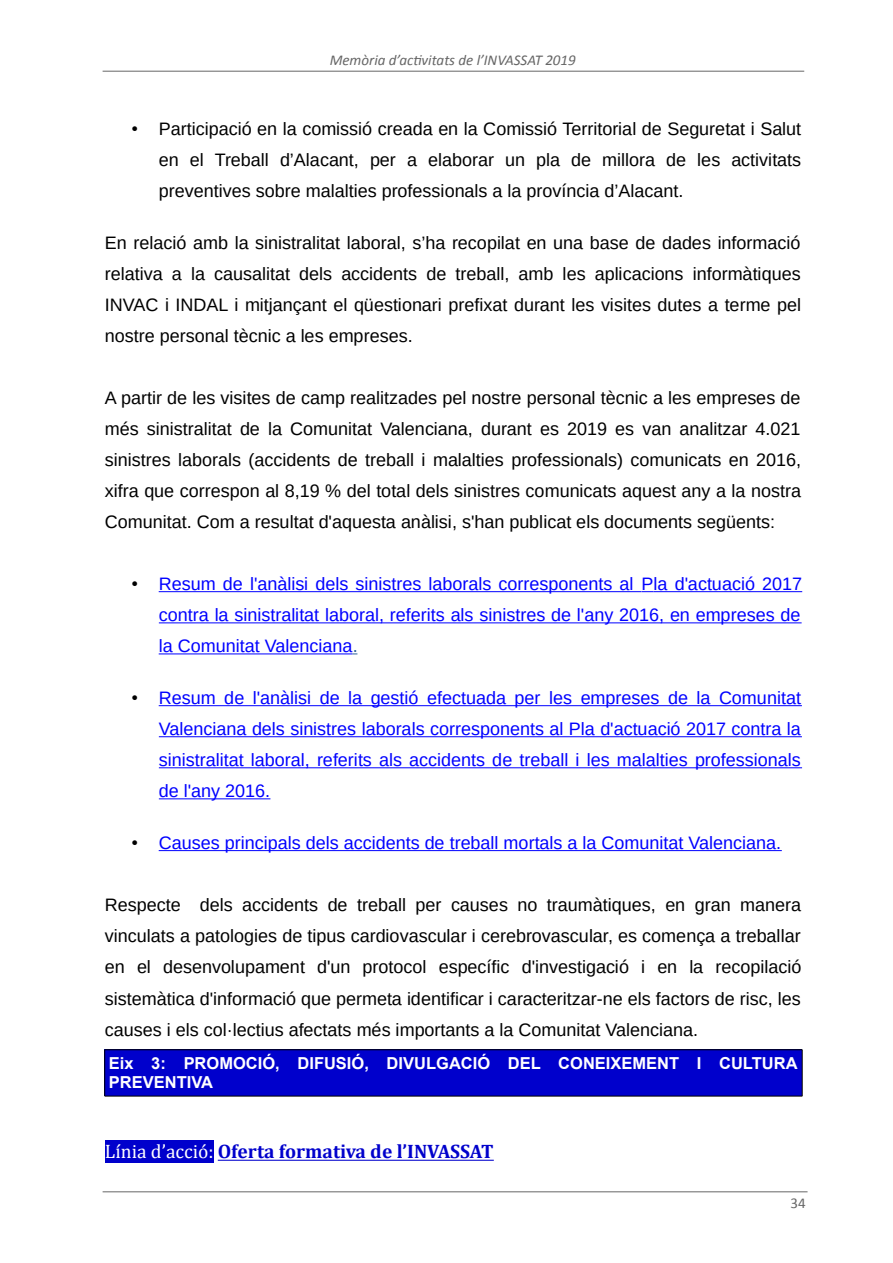
<style>
.page{position:relative;width:893px;height:1263px;background:#fff}
.page>*{position:absolute;margin:0;border:0;box-sizing:border-box;transform-origin:0 0}
.t1{font:700 19.5px "Cambria";color:#00c}
.t2{font:18px/31px "Liberation Sans";color:#000;text-align:justify}
.t3{font:18px/31px "Liberation Sans";color:#00f;text-align:justify}
.t4{font:700 16.5px/19px "Arial";color:#fff}
.t5{font:italic 15px "Calibri";color:#666}
.t6{font:15px "Calibri";color:#666}
.s1{color:#000}
.s2{color:#2a6099}
.s3{font-weight:400;color:#fff}
</style>
<div class="page">
<div style="left:105px;top:1050px;width:697px;height:46px;background:#00c"></div>
<hr style="left:159px;top:591px;width:482px;height:1px;background:#00f">
<svg style="left:641px;top:591px;width:12px;height:1px"></svg>
<hr style="left:653px;top:591px;width:149px;height:1px;background:#00f">
<hr style="left:159px;top:622px;width:643px;height:1px;background:#00f">
<hr style="left:159px;top:653px;width:193px;height:1px;background:#00f">
<hr style="left:159px;top:705px;width:643px;height:1px;background:#00f">
<hr style="left:159px;top:736px;width:643px;height:1px;background:#00f">
<hr style="left:159px;top:767px;width:643px;height:1px;background:#00f">
<hr style="left:159px;top:798px;width:111px;height:1px;background:#00f">
<hr style="left:159px;top:850px;width:623px;height:1px;background:#00f">
<hr style="left:105px;top:1049px;width:697px;height:1px;background:#000">
<hr style="left:105px;top:1096px;width:697px;height:1px;background:#000">
<hr style="left:104px;top:1050px;width:1px;height:46px;background:#000">
<hr style="left:802px;top:1050px;width:1px;height:46px;background:#000">
<div style="left:105px;top:1140px;width:108px;height:23px;background:#00c"></div>
<hr style="left:218px;top:1160px;width:276px;height:1px;background:#00c">
<hr style="left:103px;top:71px;width:701px;height:1px;background:#666">
<hr style="left:103px;top:1191px;width:705px;height:1px;background:#666">
<p class="t5" style="left:330px;top:51px;width:248px">Memòria d’activitats de l’INVASSAT 2019</p>
<p class="t2" style="left:159px;top:113px;width:644px;text-indent:-27px">• Participació en la comissió creada en la Comissió Territorial de Seguretat i Salut en el Treball d’Alacant, per a elaborar un pla de millora de les activitats preventives sobre malalties professionals a la província d’Alacant.</p>
<p class="t2" style="left:105px;top:227px;width:698px">En relació amb la sinistralitat laboral, s’ha recopilat en una base de dades informació relativa a la causalitat dels accidents de treball, amb les aplicacions informàtiques INVAC i INDAL i mitjançant el qüestionari prefixat durant les visites dutes a terme pel nostre personal tècnic a les empreses.</p>
<p class="t2" style="left:105px;top:382px;width:698px">A partir de les visites de camp realitzades pel nostre personal tècnic a les empreses de més sinistralitat de la Comunitat Valenciana, durant es 2019 es van analitzar 4.021 sinistres laborals (accidents de treball i malalties professionals) comunicats en 2016, xifra que correspon al 8,19 % del total dels sinistres comunicats aquest any a la nostra Comunitat. Com a resultat d'aquesta anàlisi, s'han publicat els documents següents:</p>
<p class="t3" style="left:159px;top:568px;width:645px;text-indent:-27px"><span class="s1">•</span> Resum de l'anàlisi dels sinistres laborals corresponents al P la d'actuació 2017 contra la sinistralitat laboral, referits als sinistres de l'any 2016, en empreses de la Comunitat Valenciana<span class="s2">.</span></p>
<p class="t3" style="left:159px;top:682px;width:644px;text-indent:-27px"><span class="s1">•</span> Resum de l'anàlisi de la gestió efectuada per les empreses de la Comunitat Valenciana dels sinistres laborals corresponents al Pla d'actuació 2017 contra la sinistralitat laboral, referits als accidents de treball i les malalties professionals de l'any 2016.</p>
<p class="t3" style="left:132px;top:827px;width:651px"><span class="s1">•</span> Causes principals dels accidents de treball mortals a la Comunitat Valenciana.</p>
<p class="t2" style="left:105px;top:889px;width:698px">Respecte dels accidents de treball per causes no traumàtiques, en gran manera vinculats a patologies de tipus cardiovascular i cerebrovascular, es comença a treballar en el desenvolupament d'un protocol específic d'investigació i en la recopilació sistemàtica d'informació que permeta identificar i caracteritzar-ne els factors de risc, les causes i els col·lectius afectats més importants a la Comunitat Valenciana.</p>
<p class="t4" style="left:109px;top:1054px;width:690px">Eix 3: PROMOCIÓ, DIFUSIÓ, DIVULGACIÓ DEL CONEIXEMENT I CULTURA<br>PREVENTIVA</p>
<p class="t1" style="left:105px;top:1140px;width:390px"><span class="s3">Línia d’acció:</span> Oferta formativa de l’INVASSAT</p>
<p class="t6" style="left:790px;top:1194px;width:17px">34</p>
</div>
